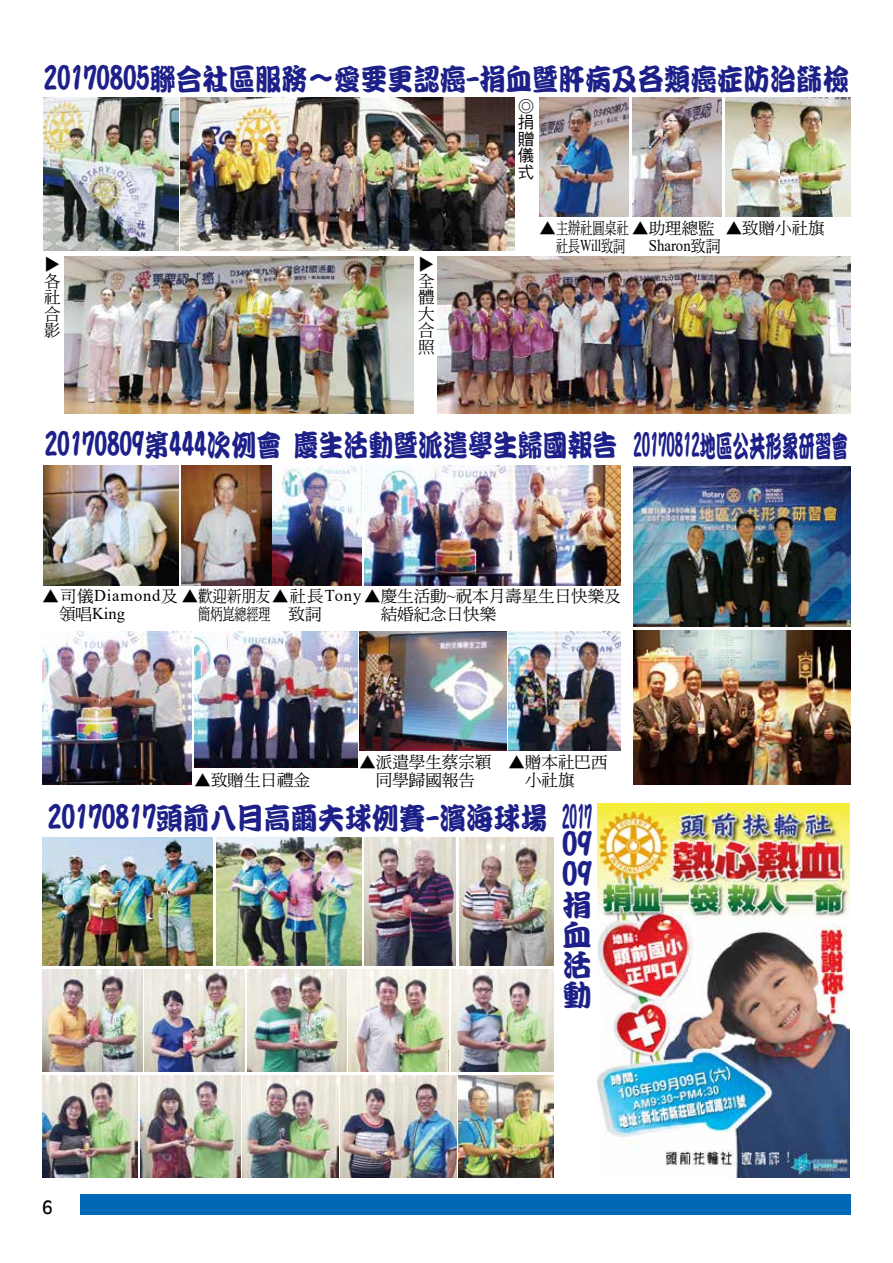
<style>
.page{position:relative;width:893px;height:1263px;background:#fff}
.page>*{position:absolute;margin:0;border:0;box-sizing:border-box;transform-origin:0 0}
.t1{font:30px "DF Kan Ting Liu XB HK BF";color:#1d2088;scale:.88 1}
.t2{font:30px/26.7px "DF Kan Ting Liu XB HK BF";color:#1d2088;text-align:right;scale:.9 1}
.t3{font:30px "DF Kan Ting Liu XB HK BF";color:#1d2088;scale:.83 1}
.t4{font:30px "DF Kan Ting Liu XB HK BF";color:#1d2088;scale:.55 1}
.t5{font:30px/30px "DF Kan Ting Liu XB HK BF";color:#1d2088;text-align:justify}
.t6{font:18px "Antique Olive";color:#000}
.t7{font:16.5px/16.5px "DF Ming Md HKP BF";color:#000}
.t8{font:16.5px "Times New Roman";color:#000;scale:.9 1}
.t9{font:16.5px "Times New Roman";color:#000}
.t10{font:16.5px "DF Ming Md HKP BF";color:#000;scale:.73 1}
.t11{font:16.5px/16.5px "DF Hei Md HK BF";color:#000;text-align:justify}
.s1{font-family:"Times New Roman"}
.s2{font-family:"DF Ming Md HKP BF"}
</style>
<div class="page">
<div style="left:80px;top:1194px;width:770px;height:21px;background:#0068b7"></div>
<img style="left:44px;top:97px;width:135px;height:154px">
<img style="left:181px;top:97px;width:333px;height:154px">
<img style="left:65px;top:256px;width:349px;height:157px">
<img style="left:438px;top:256px;width:412px;height:158px">
<img style="left:539px;top:97px;width:90px;height:120px">
<img style="left:632px;top:97px;width:90px;height:120px">
<img style="left:726px;top:97px;width:124px;height:120px">
<img style="left:597px;top:804px;width:252px;height:374px">
<img style="left:248px;top:969px;width:99px;height:102px">
<img style="left:243px;top:1076px;width:95px;height:102px">
<img style="left:349px;top:969px;width:99px;height:102px">
<img style="left:340px;top:1076px;width:116px;height:102px">
<img style="left:43px;top:838px;width:170px;height:127px">
<img style="left:216px;top:838px;width:145px;height:127px">
<img style="left:460px;top:838px;width:93px;height:127px">
<img style="left:365px;top:838px;width:91px;height:127px">
<img style="left:43px;top:969px;width:99px;height:102px">
<img style="left:145px;top:969px;width:100px;height:102px">
<img style="left:140px;top:1076px;width:100px;height:102px">
<img style="left:452px;top:969px;width:101px;height:102px">
<img style="left:458px;top:1076px;width:95px;height:102px">
<img style="left:43px;top:1076px;width:95px;height:102px">
<img style="left:634px;top:467px;width:216px;height:160px">
<img style="left:634px;top:630px;width:216px;height:154px">
<img style="left:44px;top:466px;width:135px;height:119px">
<img style="left:364px;top:466px;width:257px;height:119px">
<img style="left:195px;top:631px;width:162px;height:136px">
<img style="left:182px;top:466px;width:179px;height:119px">
<img style="left:43px;top:631px;width:148px;height:153px">
<img style="left:509px;top:631px;width:112px;height:119px">
<img style="left:359px;top:631px;width:148px;height:119px">
<h1 class="t1" style="left:44px;top:64px;width:917px">20170805聯合社區服務～愛要更認癌-捐血暨肝病及各類癌症防治篩檢</h1>
<p class="t11" style="left:534px;top:97px;width:18px;rotate:90deg">◎</p>
<p class="t11" style="left:518px;top:114px;width:17px">捐贈儀式</p>
<p class="t7" style="left:60px;top:256px;width:18px;rotate:90deg">▲</p>
<p class="t7" style="left:44px;top:273px;width:18px;text-align:justify">各社合影</p>
<p class="t7" style="left:434px;top:256px;width:18px;rotate:90deg">▲</p>
<p class="t7" style="left:418px;top:273px;width:18px;text-align:justify">全體大合照</p>
<p class="t7" style="left:556px;top:220px;width:160px;line-height:18px;text-indent:-17px">▲主辦社圓桌社 ▲助理總監社長<span class="s1">Will</span>致詞</p>
<p class="t7" style="left:726px;top:221px;width:101px">▲致贈小社旗</p>
<p class="t8" style="left:649px;top:234px;width:81px">Sharon<span class="s2">致詞</span></p>
<h1 class="t3" style="left:45px;top:430px;width:692px">20170809第444次例會 慶生活動暨派遣學生歸國報告</h1>
<h1 class="t4" style="left:634px;top:431px;width:391px">20170812地區公共形象研習會</h1>
<p class="t7" style="left:43px;top:589px;width:580px">▲司儀<span class="s1">Diamond</span>及 ▲歡迎新朋友▲社長<span class="s1">Tony</span> ▲慶生活動<span class="s1">~</span>祝本月壽星生日快樂及</p>
<p class="t9" style="left:59px;top:602px;width:67px"><span class="s2">領唱</span>King</p>
<p class="t7" style="left:381px;top:607px;width:117px">結婚紀念日快樂</p>
<p class="t10" style="left:198px;top:606px;width:101px">簡炳崑總經理</p>
<p class="t7" style="left:289px;top:607px;width:34px">致詞</p>
<p class="t7" style="left:195px;top:772px;width:117px">▲致贈生日禮金</p>
<p class="t7" style="left:359px;top:753px;width:133px;line-height:18px;text-align:center">▲派遣學生蔡宗穎同學歸國報告</p>
<p class="t7" style="left:525px;top:753px;width:84px;line-height:18px;text-indent:-16px">▲贈本社巴西小社旗</p>
<h1 class="t2" style="left:48px;top:805px;width:606px">20170817頭前八月高爾夫球例賽-濱海球場 2017<br>09</h1>
<h1 class="t5" style="left:562px;top:860px;width:31px">09捐血活動</h1>
<p class="t6" style="left:43px;top:1196px;width:12px">6</p>
</div>
